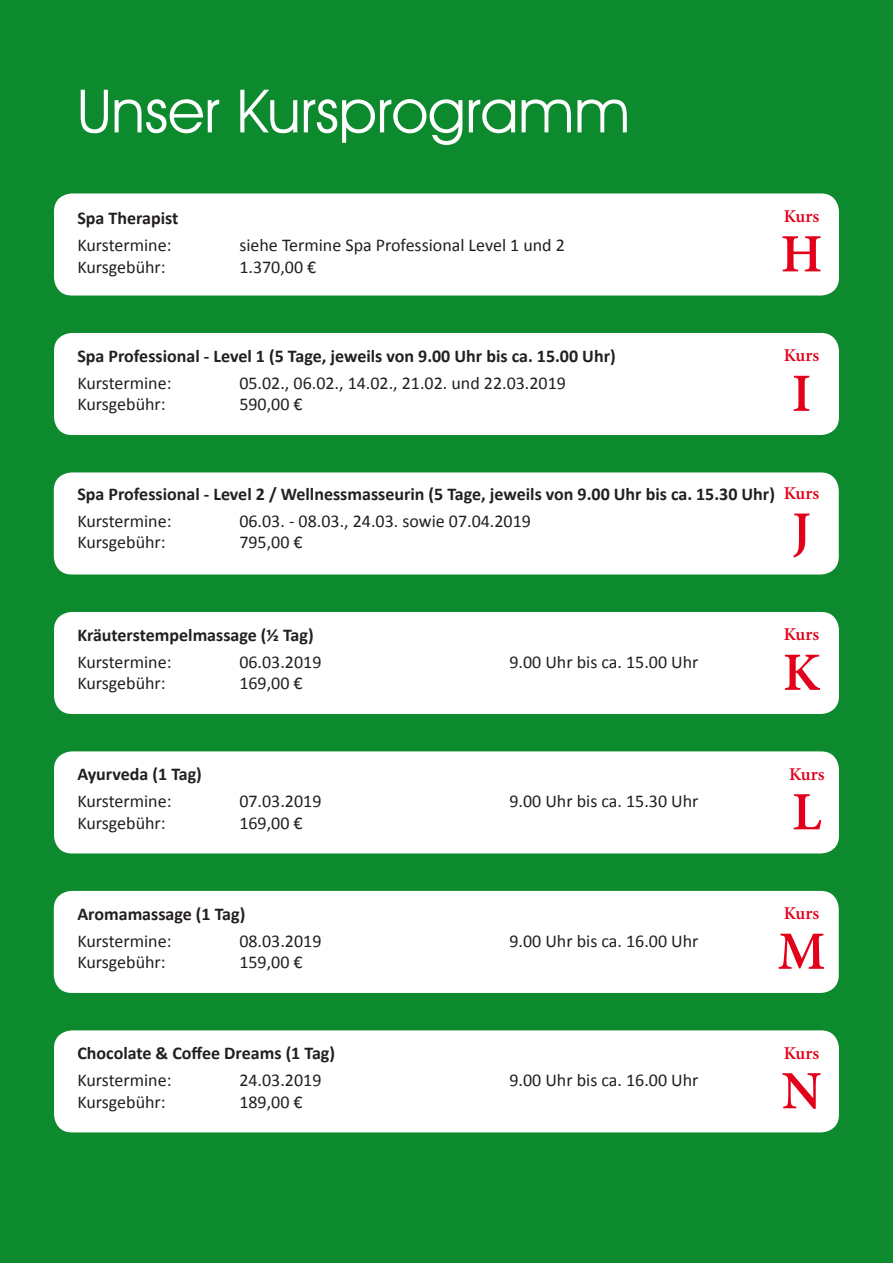
<style>
.page{position:relative;width:893px;height:1263px;background:#0c8a2d}
.page>*{position:absolute;margin:0;border:0;box-sizing:border-box;transform-origin:0 0}
.t1{font:60px "Avant Garde Bk BT Book";color:#fff}
.t2{font:600 54px "Minion Pro";color:#e2001a}
.t3{font:18px "Calibri";color:#231f20}
.t4{font:700 18px "Calibri";color:#231f20}
.t5{font:600 18px "Minion Pro";color:#e2001a}
</style>
<div class="page">
<div style="left:54px;top:193px;width:785px;height:103px;background:#fff;border-radius:18px"></div>
<div style="left:54px;top:333px;width:785px;height:102px;background:#fff;border-radius:18px"></div>
<div style="left:54px;top:472px;width:785px;height:102px;background:#fff;border-radius:18px"></div>
<div style="left:54px;top:612px;width:785px;height:102px;background:#fff;border-radius:18px"></div>
<div style="left:54px;top:751px;width:785px;height:102px;background:#fff;border-radius:18px"></div>
<div style="left:54px;top:891px;width:785px;height:102px;background:#fff;border-radius:18px"></div>
<div style="left:54px;top:1030px;width:785px;height:102px;background:#fff;border-radius:18px"></div>
<h1 class="t1" style="left:77px;top:75px;width:554px">Unser Kursprogramm</h1>
<p class="t4" style="left:77px;top:206px;width:102px">Spa Therapist</p>
<p class="t3" style="left:77px;top:234px;width:96px">Kurstermine:</p>
<p class="t3" style="left:239px;top:234px;width:327px">siehe Termine Spa Professional Level 1 und 2</p>
<p class="t3" style="left:77px;top:255px;width:90px">Kursgebühr:</p>
<p class="t3" style="left:239px;top:255px;width:78px">1.370,00 €</p>
<p class="t5" style="left:784px;top:204px;width:37px">Kurs</p>
<h2 class="t2" style="left:781px;top:217px;width:43px">H</h2>
<p class="t4" style="left:77px;top:344px;width:540px">Spa Professional - Level 1 (5 Tage, jeweils von 9.00 Uhr bis ca. 15.00 Uhr)</p>
<p class="t3" style="left:77px;top:371px;width:96px">Kurstermine:</p>
<p class="t3" style="left:239px;top:371px;width:328px">05.02., 06.02., 14.02., 21.02. und 22.03.2019</p>
<p class="t3" style="left:77px;top:393px;width:90px">Kursgebühr:</p>
<p class="t3" style="left:239px;top:393px;width:65px">590,00 €</p>
<p class="t5" style="left:784px;top:343px;width:37px">Kurs</p>
<h2 class="t2" style="left:792px;top:356px;width:21px">I</h2>
<p class="t4" style="left:77px;top:482px;width:699px">Spa Professional - Level 2 / Wellnessmasseurin (5 Tage, jeweils von 9.00 Uhr bis ca. 15.30 Uhr)</p>
<p class="t3" style="left:77px;top:509px;width:96px">Kurstermine:</p>
<p class="t3" style="left:239px;top:509px;width:293px">06.03. - 08.03., 24.03. sowie 07.04.2019</p>
<p class="t3" style="left:77px;top:531px;width:90px">Kursgebühr:</p>
<p class="t3" style="left:239px;top:531px;width:65px">795,00 €</p>
<p class="t5" style="left:784px;top:481px;width:37px">Kurs</p>
<h2 class="t2" style="left:792px;top:494px;width:21px">J</h2>
<p class="t4" style="left:77px;top:623px;width:238px">Kräuterstempelmassage (½ Tag)</p>
<p class="t3" style="left:77px;top:650px;width:96px">Kurstermine:</p>
<p class="t3" style="left:239px;top:650px;width:84px">06.03.2019</p>
<p class="t3" style="left:509px;top:650px;width:191px">9.00 Uhr bis ca. 15.00 Uhr</p>
<p class="t3" style="left:77px;top:672px;width:90px">Kursgebühr:</p>
<p class="t3" style="left:239px;top:672px;width:65px">169,00 €</p>
<p class="t5" style="left:784px;top:622px;width:37px">Kurs</p>
<h2 class="t2" style="left:783px;top:635px;width:39px">K</h2>
<p class="t4" style="left:77px;top:763px;width:126px">Ayurveda (1 Tag)</p>
<p class="t3" style="left:77px;top:790px;width:96px">Kurstermine:</p>
<p class="t3" style="left:239px;top:790px;width:84px">07.03.2019</p>
<p class="t3" style="left:509px;top:790px;width:191px">9.00 Uhr bis ca. 15.30 Uhr</p>
<p class="t3" style="left:77px;top:811px;width:90px">Kursgebühr:</p>
<p class="t3" style="left:239px;top:811px;width:65px">169,00 €</p>
<p class="t5" style="left:789px;top:762px;width:37px">Kurs</p>
<h2 class="t2" style="left:792px;top:775px;width:31px">L</h2>
<p class="t4" style="left:77px;top:902px;width:169px">Aromamassage (1 Tag)</p>
<p class="t3" style="left:77px;top:929px;width:96px">Kurstermine:</p>
<p class="t3" style="left:239px;top:929px;width:84px">08.03.2019</p>
<p class="t3" style="left:509px;top:929px;width:191px">9.00 Uhr bis ca. 16.00 Uhr</p>
<p class="t3" style="left:77px;top:951px;width:90px">Kursgebühr:</p>
<p class="t3" style="left:239px;top:951px;width:65px">159,00 €</p>
<p class="t4" style="left:77px;top:1042px;width:259px">Chocolate &amp; Coffee Dreams (1 Tag)</p>
<p class="t3" style="left:77px;top:1069px;width:96px">Kurstermine:</p>
<p class="t3" style="left:239px;top:1069px;width:84px">24.03.2019</p>
<p class="t3" style="left:509px;top:1069px;width:191px">9.00 Uhr bis ca. 16.00 Uhr</p>
<p class="t3" style="left:77px;top:1090px;width:90px">Kursgebühr:</p>
<p class="t3" style="left:239px;top:1090px;width:65px">189,00 €</p>
<p class="t5" style="left:784px;top:901px;width:37px">Kurs</p>
<h2 class="t2" style="left:777px;top:914px;width:50px">M</h2>
<p class="t5" style="left:784px;top:1040px;width:37px">Kurs</p>
<h2 class="t2" style="left:781px;top:1054px;width:42px">N</h2>
</div>
